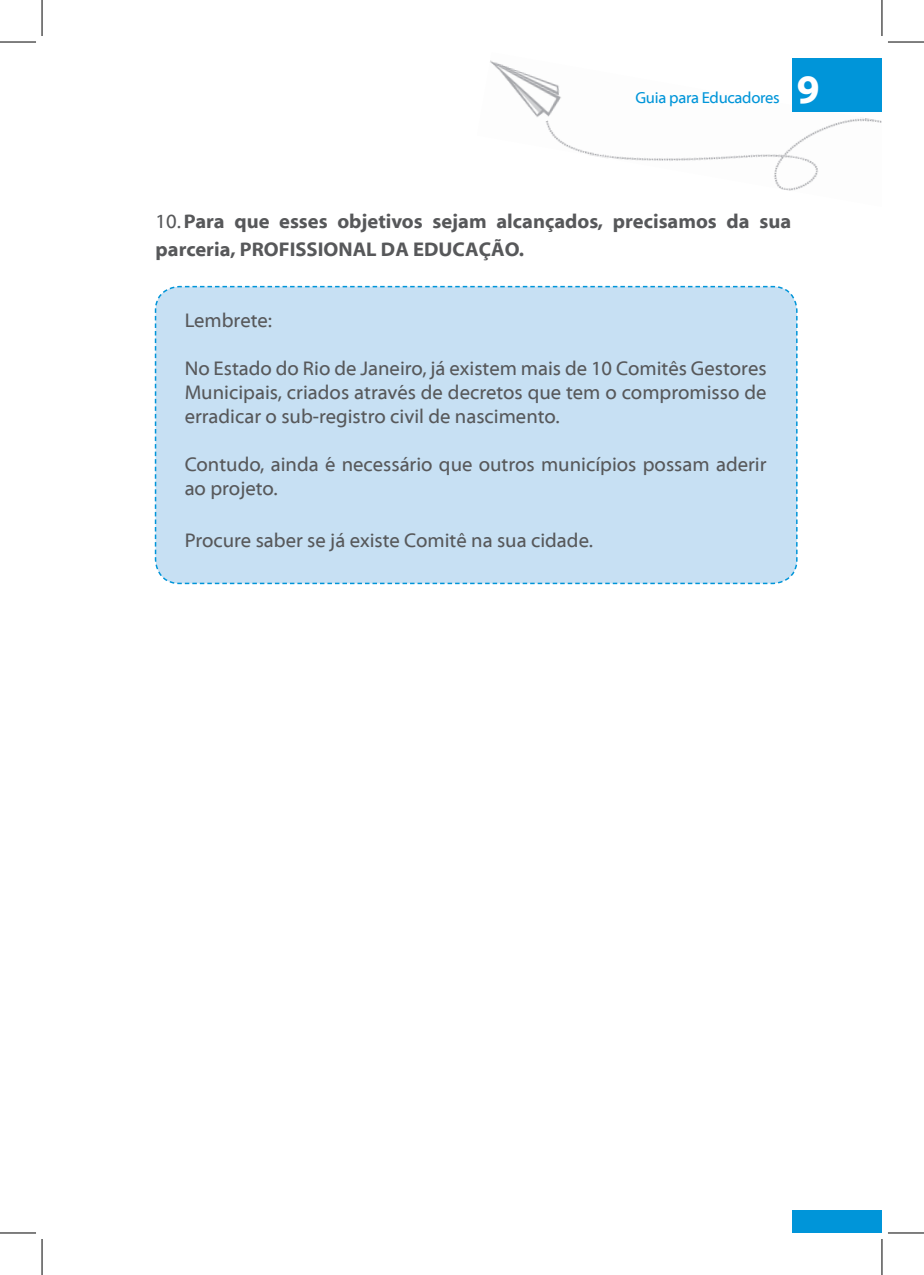
<style>
.page{position:relative;width:924px;height:1275px;background:#fff}
.page>*{position:absolute;margin:0;border:0;box-sizing:border-box;transform-origin:0 0}
.t1{font:700 40px "Myriad Web Pro";color:#fff}
.caixa_texto{font:20px/24px "Myriad Web Pro";color:#57585a;text-align:justify}
.texto{font:700 20px/28px "Myriad Web Pro";color:#57585a}
.t2{font:16px "Myriad Web Pro";letter-spacing:-.02em;color:#0095d9}
.s1{font-weight:400}
</style>
<div class="page">
<img style="left:490px;top:60px;width:391px;height:131px">
<div style="left:791px;top:58px;width:90px;height:54px;background:#0095d9"></div>
<div style="left:791px;top:1210px;width:90px;height:23px;background:#0095d9"></div>
<div style="left:154px;top:285px;width:644px;height:300px;background:#c7e0f3"></div>
<hr style="left:0;top:42px;width:36px;height:1px;background:#000">
<hr style="left:887px;top:42px;width:36px;height:1px;background:#000">
<hr style="left:0;top:1232px;width:36px;height:1px;background:#000">
<hr style="left:887px;top:1232px;width:36px;height:1px;background:#000">
<hr style="left:42px;top:0;width:1px;height:36px;background:#000">
<hr style="left:42px;top:1239px;width:1px;height:36px;background:#000">
<hr style="left:881px;top:0;width:1px;height:36px;background:#000">
<hr style="left:881px;top:1239px;width:1px;height:36px;background:#000">
<p class="t2" style="left:635px;top:89px;width:146px">Guia para Educadores</p>
<h1 class="t1" style="left:796px;top:68px;width:24px">9</h1>
<p class="texto" style="left:155px;top:207px;width:637px"><span class="s1">10.</span>Para que esses objetivos sejam alcançados, precisamos da sua parceria, PROFISSIONAL DA EDUCAÇÃO.</p>
<p class="caixa_texto" style="left:184px;top:308px;width:89px">Lembrete:</p>
<p class="caixa_texto" style="left:184px;top:356px;width:583px">No Estado do Rio de Janeiro, já existem mais de 10 Comitês Gestores Municipais, criados através de decretos que tem o compromisso de erradicar o sub-registro civil de nascimento.</p>
<p class="caixa_texto" style="left:184px;top:452px;width:583px">Contudo, ainda é necessário que outros municípios possam aderir ao projeto.</p>
<p class="caixa_texto" style="left:184px;top:528px;width:409px">Procure saber se já existe Comitê na sua cidade.</p>
</div>
